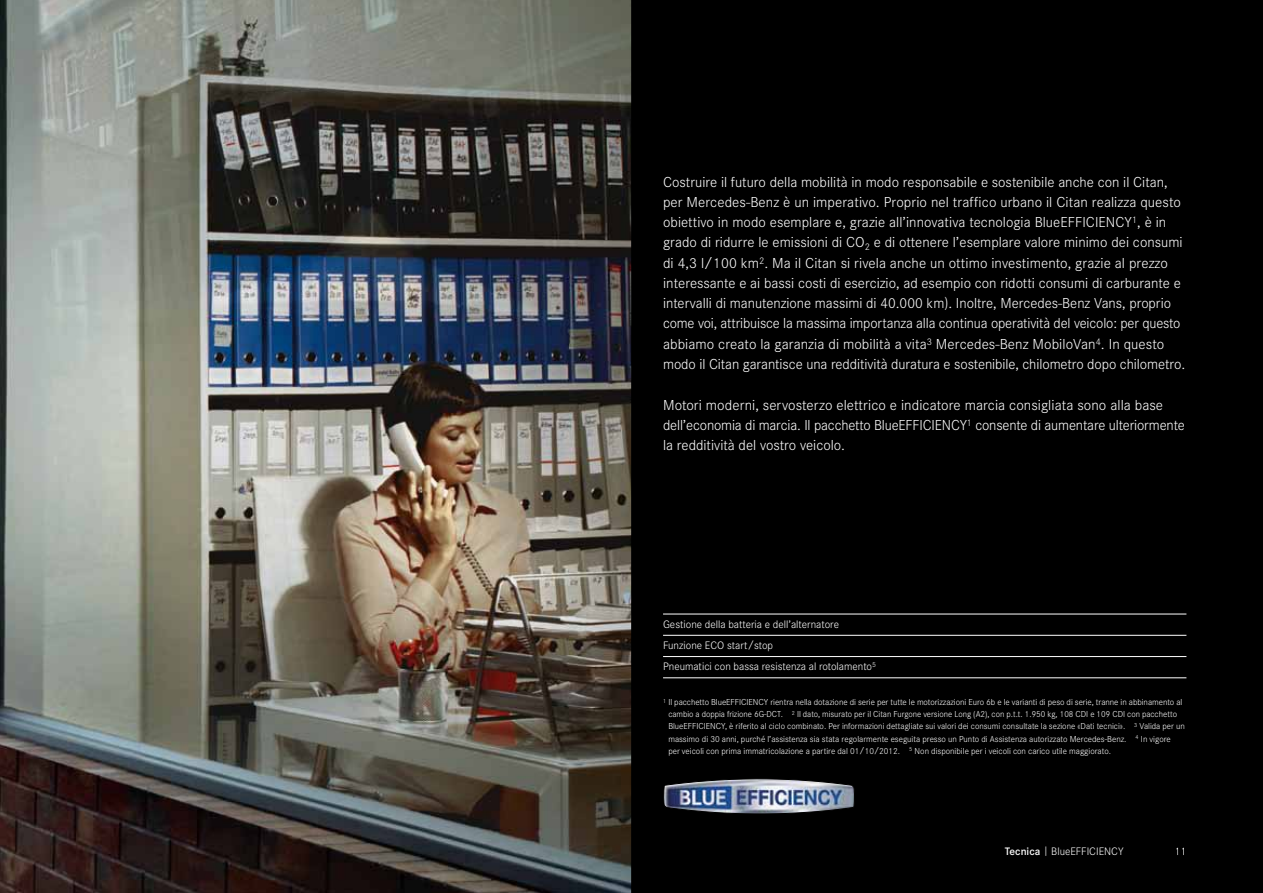
<style>
.page{position:relative;width:1263px;height:893px;background:#fff}
.page>*{position:absolute;margin:0;border:0;box-sizing:border-box;transform-origin:0 0}
.t1{font:300 15px/20.2px "Daimler CS";color:#fff}
.t2{font:300 11.25px/21.3px "Daimler CS";color:#fff}
.t3{font:300 9px/12.1px "Daimler CS";color:#fff}
.s1{font-weight:600}
</style>
<div class="page">
<img style="left:0;top:0;width:631px;height:893px">
<div style="left:631px;top:0;width:632px;height:893px;background:#000"></div>
<svg style="left:1176px;top:848px;width:8px;height:7px"></svg>
<hr style="left:663px;top:635px;width:523px;height:1px;background:#fff">
<hr style="left:663px;top:656px;width:523px;height:1px;background:#fff">
<hr style="left:663px;top:677px;width:523px;height:1px;background:#fff">
<hr style="left:663px;top:614px;width:523px;height:1px;background:#fff">
<p class="t1" style="left:663px;top:171px;width:524px">Costruire il futuro della mobilità in modo responsabile e sostenibile anche con il Citan, per Mercedes-Benz è un imperativo. Proprio nel traffico urbano il Citan realizza questo obiettivo in modo esemplare e, grazie allʼinnovativa tecnologia BlueEFFICIENCY<sup>1</sup>, è in grado di ridurre le emissioni di CO<sub>2</sub> e di ottenere lʼesemplare valore minimo dei consumi di 4,3 l/100 km<sup>2</sup>. Ma il Citan si rivela anche un ottimo investimento, grazie al prezzo interessante e ai bassi costi di esercizio, ad esempio con ridotti consumi di carburante e intervalli di manutenzione massimi di 40.000 km). Inoltre, Mercedes-Benz Vans, proprio come voi, attribuisce la massima importanza alla continua operatività del veicolo: per questo abbiamo creato la garanzia di mobilità a vita<sup>3</sup> Mercedes-Benz MobiloVan<sup>4</sup>. In questo modo il Citan garantisce una redditività duratura e sostenibile, chilometro dopo chilometro.</p>
<p class="t1" style="left:663px;top:393px;width:523px">Motori moderni, servosterzo elettrico e indicatore marcia consigliata sono alla base dellʼeconomia di marcia. Il pacchetto BlueEFFICIENCY<sup>1</sup> consente di aumentare ulteriormente la redditività del vostro veicolo.</p>
<p class="t2" style="left:663px;top:613px;width:214px">Gestione della batteria e dellʼalternatore<br>Funzione ECO start/stop<br>Pneumatici con bassa resistenza al rotolamento<sup>5</sup></p>
<p class="t3" style="left:668px;top:695px;width:518px;text-indent:-5px"><sup>1</sup> Il pacchetto BlueEFFICIENCY rientra nella dotazione di serie per tutte le motorizzazioni Euro 6b e le varianti di peso di serie, tranne in abbinamento al cambio a doppia frizione 6G-DCT. <sup>2</sup> Il dato, misurato per il Citan Furgone versione Long (A2), con p.t.t. 1.950 kg, 108 CDI e 109 CDI con pacchetto BlueEFFICIENCY, è riferito al ciclo combinato. Per informazioni dettagliate sui valori dei consumi consultate la sezione «Dati tecnici». <sup>3</sup> Valida per un massimo di 30 anni, purché lʼassistenza sia stata regolarmente eseguita presso un Punto di Assistenza autorizzato Mercedes-Benz. <sup>4</sup> In vigore<br>per veicoli con prima immatricolazione a partire dal 01/10/2012. <sup>5</sup> Non disponibile per i veicoli con carico utile maggiorato.</p>
<p class="t2" style="left:1005px;top:840px;width:120px"><span class="s1">Tecnica</span> | BlueEFFICIENCY</p>
</div>
